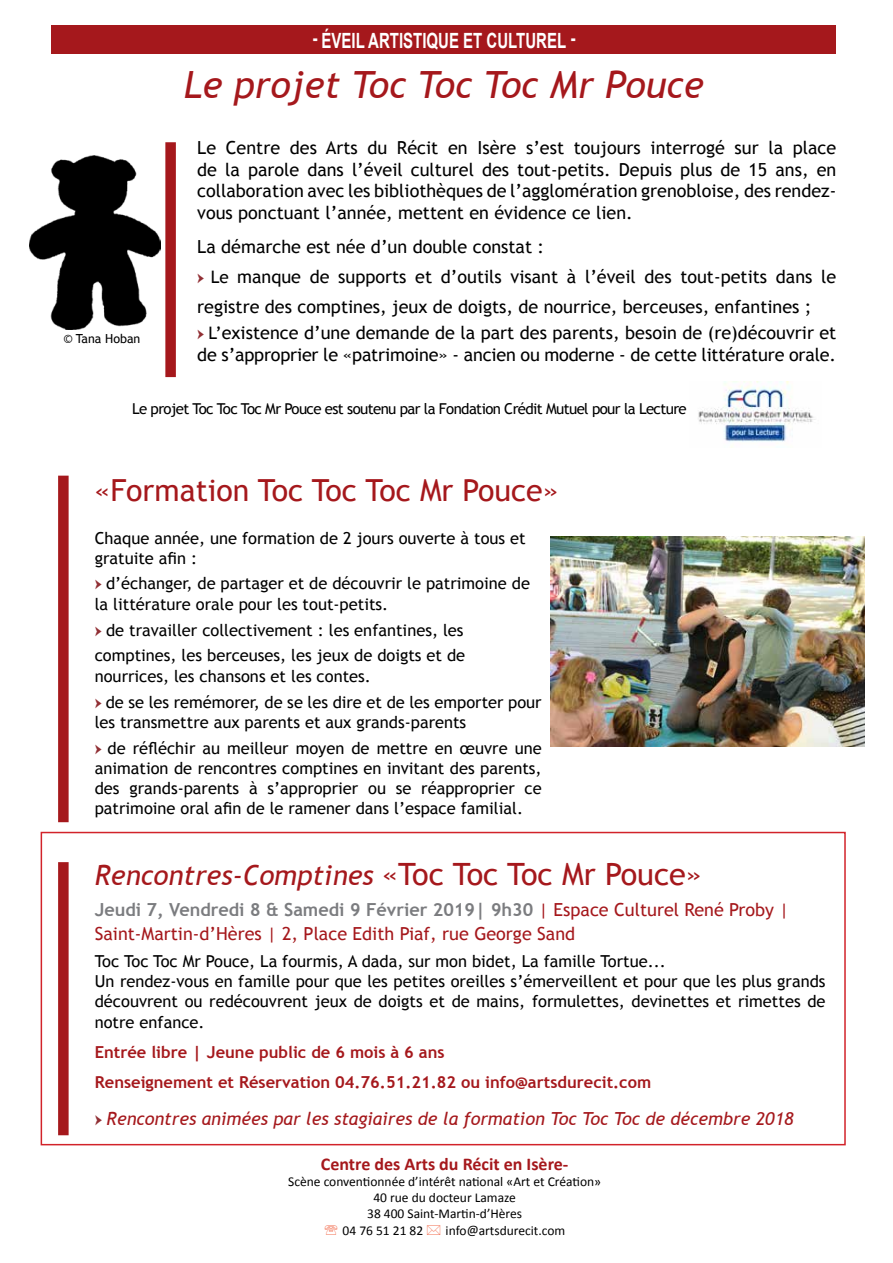
<style>
.page{position:relative;width:893px;height:1263px;background:#fff}
.page>*{position:absolute;margin:0;border:0;box-sizing:border-box;transform-origin:0 0}
.t1{font:italic 37.5px "Trebuchet MS";color:#a5181c}
.t2{font:30.45px "Trebuchet MS";color:#a5181c}
.t3{font:italic 27.6px "Trebuchet MS";color:#a5181c}
.t4{font:700 21px "Arial";color:#fff;scale:.71 1}
.t5{font:18px/21.6px "Trebuchet MS";color:#000}
.t6{font:18px/23.9px "Trebuchet MS";color:#a5181c}
.t7{font:italic 18px "Trebuchet MS";color:#a5181c}
.t8{font:700 18px "Calibri";color:#a5181c}
.t9{font:16.5px/19.8px "Trebuchet MS";color:#000}
.t10{font:700 16.5px/30px "Trebuchet MS";color:#a5181c}
.t11{font:15px "Trebuchet MS";letter-spacing:-.04em;color:#000}
.t12{font:13.5px "Calibri";color:#000}
.t13{font:12.45px "Trebuchet MS";color:#000}
.s1{font-family:"Minion Pro";font-size:17.1px;color:#912f34}
.s2{font-size:17.1px}
.s3{font-style:normal;font-size:30.75px}
.s4{font-weight:700;color:#7b7c7f}
.s5{font-family:"Minion Pro";font-style:normal;color:#912f34}
</style>
<div class="page">
<div style="left:51px;top:25px;width:785px;height:29px;background:#a5181c"></div>
<img style="left:29px;top:156px;width:131px;height:174px">
<img style="left:698px;top:381px;width:117px;height:66px">
<div style="left:165px;top:142px;width:11px;height:235px;background:#a5181c"></div>
<div style="left:58px;top:476px;width:11px;height:346px;background:#a5181c"></div>
<div style="left:41px;top:832px;width:805px;height:313px;border:2px solid #d2232a"></div>
<div style="left:58px;top:862px;width:11px;height:273px;background:#a5181c"></div>
<img style="left:550px;top:537px;width:315px;height:210px">
<p class="t13" style="left:63px;top:332px;width:79px">© Tana Hoban</p>
<p class="t4" style="left:312px;top:27px;width:372px">- ÉVEIL ARTISTIQUE ET CULTUREL -</p>
<h1 class="t1" style="left:184px;top:63px;width:522px">Le projet Toc Toc Toc Mr Pouce</h1>
<p class="t5" style="left:197px;top:137px;width:641px;text-align:justify">Le Centre des Arts du Récit en Isère s’est toujours interrogé sur la place de la parole dans l’éveil culturel des tout-petits. Depuis plus de 15 ans, en collaboration avec les bibliothèques de l’agglomération grenobloise, des rendez&shy;vous ponctuant l’année, mettent en évidence ce lien.</p>
<p class="t5" style="left:197px;top:236px;width:348px">La démarche est née d’un double constat :</p>
<p class="t5" style="left:197px;top:262px;width:641px;line-height:30px"><span class="s1">→</span> <span class="s2">Le</span> manque de supports et d’outils visant à l’éveil des tout-petits dans le registre des comptines, jeux de doigts, de nourrice, berceuses, enfantines ;</p>
<p class="t5" style="left:197px;top:322px;width:640px"><span class="s1">→</span> <span class="s2">L’</span>existence d’une demande de la part des parents, besoin de (re)découvrir et de s’approprier le «patrimoine» - ancien ou moderne - de cette littérature orale.</p>
<p class="t11" style="left:132px;top:400px;width:556px">Le projet Toc Toc Toc Mr Pouce est soutenu par la Fondation Crédit Mutuel pour la Lecture</p>
<h2 class="t2" style="left:94px;top:472px;width:466px">«Formation Toc Toc Toc Mr Pouce»</h2>
<p class="t9" style="left:95px;top:528px;width:432px">Chaque année, une formation de 2 jours ouverte à tous et gratuite afin :</p>
<p class="t9" style="left:95px;top:573px;width:437px;line-height:20.5px"><span class="s1">→</span> d’échanger, de partager et de découvrir le patrimoine de la littérature orale pour les tout-petits.</p>
<p class="t9" style="left:95px;top:617px;width:372px;line-height:25.8px"><span class="s1">→</span> de travailler collectivement : les enfantines, les comptines, les berceuses, les jeux de doigts et de</p>
<p class="t9" style="left:95px;top:666px;width:278px">nourrices, les chansons et les contes.</p>
<p class="t9" style="left:95px;top:692px;width:448px;line-height:20.5px"><span class="s1">→</span> de se les remémorer, de se les dire et de les emporter pour les transmettre aux parents et aux grands-parents</p>
<p class="t9" style="left:95px;top:739px;width:448px;text-align:justify"><span class="s1">→</span> de réfléchir au meilleur moyen de mettre en œuvre une animation de rencontres comptines en invitant des parents, des grands-parents à s’approprier ou se réapproprier ce patrimoine oral afin de le ramener dans l’espace familial.</p>
<h3 class="t3" style="left:95px;top:859px;width:609px">Rencontres-Comptines <span class="s3">«Toc Toc Toc Mr Pouce»</span></h3>
<p class="t6" style="left:95px;top:898px;width:696px"><span class="s4">Jeudi 7, Vendredi 8 &amp; Samedi 9 Février 2019| 9h30</span> | Espace Culturel René Proby |<br>Saint-Martin-d’Hères | 2, Place Edith Piaf, rue George Sand</p>
<p class="t9" style="left:95px;top:952px;width:732px">Toc Toc Toc Mr Pouce, La fourmis, A dada, sur mon bidet, La famille Tortue...<br>Un rendez-vous en famille pour que les petites oreilles s’émerveillent et pour que les plus grands découvrent ou redécouvrent jeux de doigts et de mains, formulettes, devinettes et rimettes de</p>
<p class="t9" style="left:95px;top:1013px;width:111px">notre enfance.</p>
<p class="t10" style="left:95px;top:1037px;width:558px">Entrée libre | Jeune public de 6 mois à 6 ans<br>Renseignement et Réservation 04.76.51.21.82 ou info@artsdurecit.com</p>
<p class="t7" style="left:95px;top:1107px;width:700px"><span class="s5">→</span> Rencontres animées par les stagiaires de la formation Toc Toc Toc de décembre 2018</p>
<p class="t8" style="left:321px;top:1152px;width:249px">Centre des Arts du Récit en Isère-</p>
<p class="t12" style="left:288px;top:1173px;width:314px">Scène conventionnée d’intérêt national «Art et Création»</p>
<p class="t12" style="left:373px;top:1189px;width:144px">40 rue du docteur Lamaze</p>
<p class="t12" style="left:367px;top:1205px;width:156px">38 400 Saint-Martin-d’Hères</p>
<p class="t12" style="left:343px;top:1222px;width:82px">04 76 51 21 82</p>
<p class="t12" style="left:446px;top:1222px;width:121px">info@artsdurecit.com</p>
</div>
